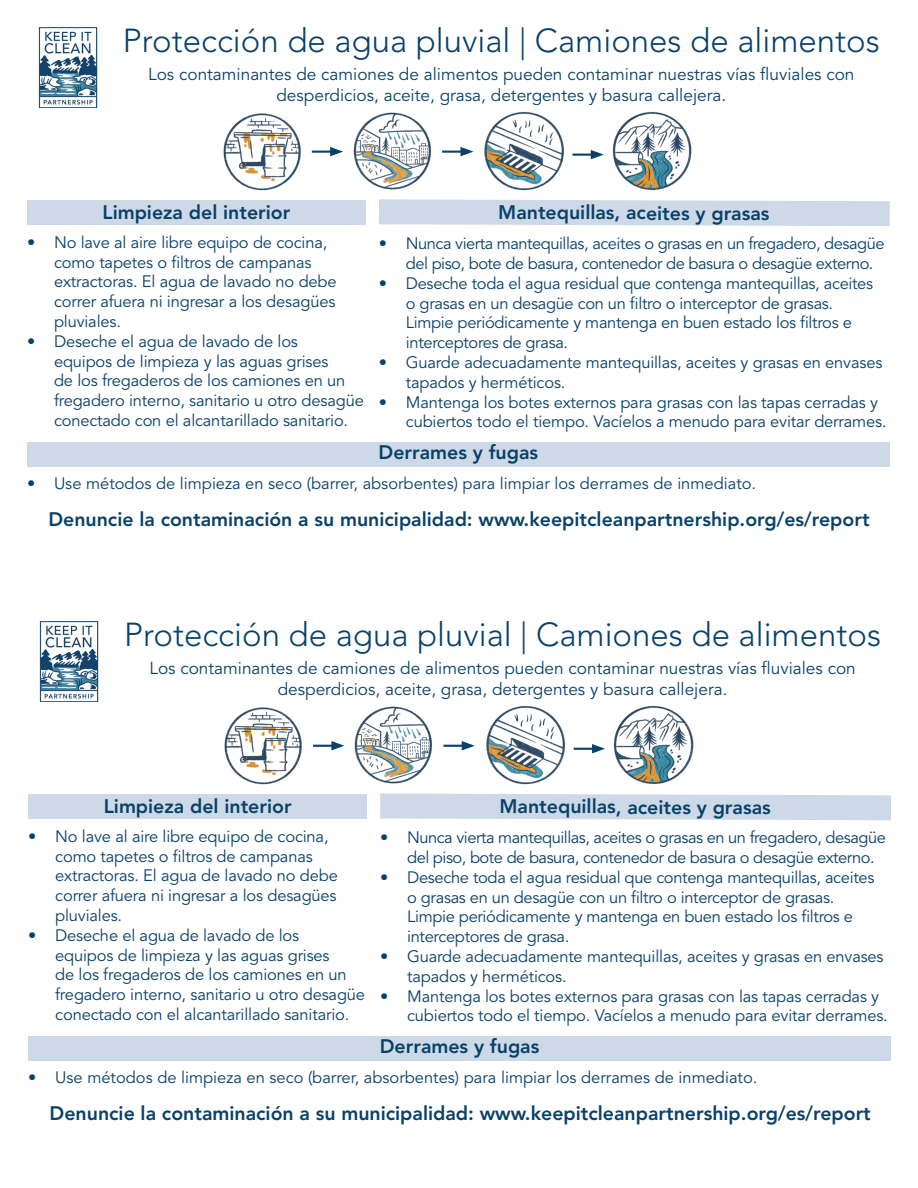
<style>
.page{position:relative;width:918px;height:1188px;background:#fff}
.page>*{position:absolute;margin:0;border:0;box-sizing:border-box;transform-origin:0 0}
.t1{font:300 33px "Avenir LT Pro";color:#094169}
.t2{font:800 19.5px "Avenir LT Pro";color:#094169}
.t3{font:17.25px/20.7px "Avenir LT Pro";color:#094169;text-align:center}
.t4{font:16.5px/19.8px "Avenir LT Pro";letter-spacing:-.01em;color:#094169}
.t5{font:16.5px/19.8px "Avenir LT Pro";letter-spacing:-.03em;color:#094169}
</style>
<div class="page">
<div style="left:380px;top:794px;width:511px;height:26px;background:#cdd9e7"></div>
<div style="left:28px;top:794px;width:339px;height:25px;background:#cdd9e7"></div>
<div style="left:28px;top:1036px;width:863px;height:25px;background:#cdd9e7"></div>
<img style="left:39px;top:621px;width:60px;height:81px">
<img style="left:614px;top:705px;width:80px;height:80px">
<hr style="left:313px;top:745px;width:22px;height:2px;background:#094169">
<svg style="left:331px;top:741px;width:13px;height:9px"></svg>
<hr style="left:443px;top:745px;width:23px;height:2px;background:#094169">
<svg style="left:462px;top:741px;width:13px;height:9px"></svg>
<hr style="left:574px;top:748px;width:22px;height:2px;background:#094169">
<svg style="left:592px;top:744px;width:13px;height:9px"></svg>
<img style="left:486px;top:705px;width:79px;height:80px">
<img style="left:354px;top:706px;width:78px;height:78px">
<img style="left:224px;top:707px;width:78px;height:78px">
<svg style="left:379px;top:199px;width:511px;height:27px;background:#d0dbe8"></svg>
<div style="left:27px;top:200px;width:339px;height:25px;background:#cdd9e7"></div>
<div style="left:27px;top:442px;width:863px;height:24px;background:#cdd9e7"></div>
<img style="left:38px;top:27px;width:60px;height:80px">
<img style="left:612px;top:111px;width:80px;height:80px">
<hr style="left:312px;top:151px;width:22px;height:2px;background:#094169">
<svg style="left:330px;top:147px;width:13px;height:9px"></svg>
<hr style="left:442px;top:151px;width:22px;height:2px;background:#094169">
<svg style="left:460px;top:147px;width:13px;height:9px"></svg>
<hr style="left:572px;top:154px;width:23px;height:2px;background:#094169">
<svg style="left:591px;top:150px;width:13px;height:9px"></svg>
<img style="left:484px;top:111px;width:79px;height:80px">
<img style="left:353px;top:112px;width:78px;height:78px">
<img style="left:223px;top:113px;width:78px;height:78px">
<p class="t1" style="left:123px;top:21px;width:758px">Protección de agua pluvial | Camiones de alimentos</p>
<p class="t3" style="left:148px;top:64px;width:708px">Los contaminantes de camiones de alimentos pueden contaminar nuestras vías fluviales con desperdicios, aceite, grasa, detergentes y basura callejera.</p>
<p class="t2" style="left:103px;top:200px;width:189px">Limpieza del interior</p>
<p class="t2" style="left:498px;top:201px;width:273px">Mantequillas, aceites y grasas</p>
<p class="t4" style="left:54px;top:232px;width:284px;text-indent:-27px">• No lave al aire libre equipo de cocina, como tapetes o filtros de campanas extractoras. El agua de lavado no debe correr afuera ni ingresar a los desagües pluviales.</p>
<p class="t4" style="left:54px;top:331px;width:311px;text-indent:-27px">• Deseche el agua de lavado de los<br>equipos de limpieza y las aguas grises<br>de los fregaderos de los camiones en un fregadero interno, sanitario u otro desagüe conectado con el alcantarillado sanitario.</p>
<p class="t2" style="left:379px;top:441px;width:161px">Derrames y fugas</p>
<p class="t5" style="left:406px;top:234px;width:480px;text-indent:-27px">• Nunca vierta mantequillas, aceites o grasas en un fregadero, desagüe del piso, bote de basura, contenedor de basura o desagüe externo.</p>
<p class="t4" style="left:406px;top:273px;width:469px;text-indent:-27px">• Deseche toda el agua residual que contenga mantequillas, aceites o grasas en un desagüe con un filtro o interceptor de grasas.<br>Limpie periódicamente y mantenga en buen estado los filtros e interceptores de grasa.</p>
<p class="t4" style="left:406px;top:353px;width:478px;text-indent:-27px">• Guarde adecuadamente mantequillas, aceites y grasas en envases tapados y herméticos.</p>
<p class="t4" style="left:406px;top:392px;width:482px;text-indent:-27px">• Mantenga los botes externos para grasas con las tapas cerradas y cubiertos todo el tiempo. Vacíelos a menudo para evitar derrames.</p>
<p class="t4" style="left:27px;top:474px;width:731px">• Use métodos de limpieza en seco (barrer, absorbentes) para limpiar los derrames de inmediato.</p>
<p class="t2" style="left:48px;top:508px;width:823px">Denuncie la contaminación a su municipalidad: www.keepitcleanpartnership.org/es/report</p>
<p class="t1" style="left:124px;top:615px;width:758px">Protección de agua pluvial | Camiones de alimentos</p>
<p class="t3" style="left:149px;top:658px;width:708px">Los contaminantes de camiones de alimentos pueden contaminar nuestras vías fluviales con desperdicios, aceite, grasa, detergentes y basura callejera.</p>
<p class="t2" style="left:104px;top:794px;width:189px">Limpieza del interior</p>
<p class="t2" style="left:500px;top:795px;width:273px">Mantequillas, aceites y grasas</p>
<p class="t4" style="left:55px;top:827px;width:284px;text-indent:-27px">• No lave al aire libre equipo de cocina, como tapetes o filtros de campanas extractoras. El agua de lavado no debe correr afuera ni ingresar a los desagües pluviales.</p>
<p class="t4" style="left:55px;top:926px;width:311px;text-indent:-27px">• Deseche el agua de lavado de los<br>equipos de limpieza y las aguas grises<br>de los fregaderos de los camiones en un fregadero interno, sanitario u otro desagüe conectado con el alcantarillado sanitario.</p>
<p class="t2" style="left:380px;top:1035px;width:161px">Derrames y fugas</p>
<p class="t5" style="left:407px;top:828px;width:480px;text-indent:-27px">• Nunca vierta mantequillas, aceites o grasas en un fregadero, desagüe del piso, bote de basura, contenedor de basura o desagüe externo.</p>
<p class="t4" style="left:407px;top:868px;width:469px;text-indent:-27px">• Deseche toda el agua residual que contenga mantequillas, aceites o grasas en un desagüe con un filtro o interceptor de grasas.<br>Limpie periódicamente y mantenga en buen estado los filtros e interceptores de grasa.</p>
<p class="t4" style="left:407px;top:947px;width:478px;text-indent:-27px">• Guarde adecuadamente mantequillas, aceites y grasas en envases tapados y herméticos.</p>
<p class="t4" style="left:407px;top:986px;width:482px;text-indent:-27px">• Mantenga los botes externos para grasas con las tapas cerradas y cubiertos todo el tiempo. Vacíelos a menudo para evitar derrames.</p>
<p class="t4" style="left:28px;top:1068px;width:731px">• Use métodos de limpieza en seco (barrer, absorbentes) para limpiar los derrames de inmediato.</p>
<p class="t2" style="left:50px;top:1102px;width:823px">Denuncie la contaminación a su municipalidad: www.keepitcleanpartnership.org/es/report</p>
</div>
